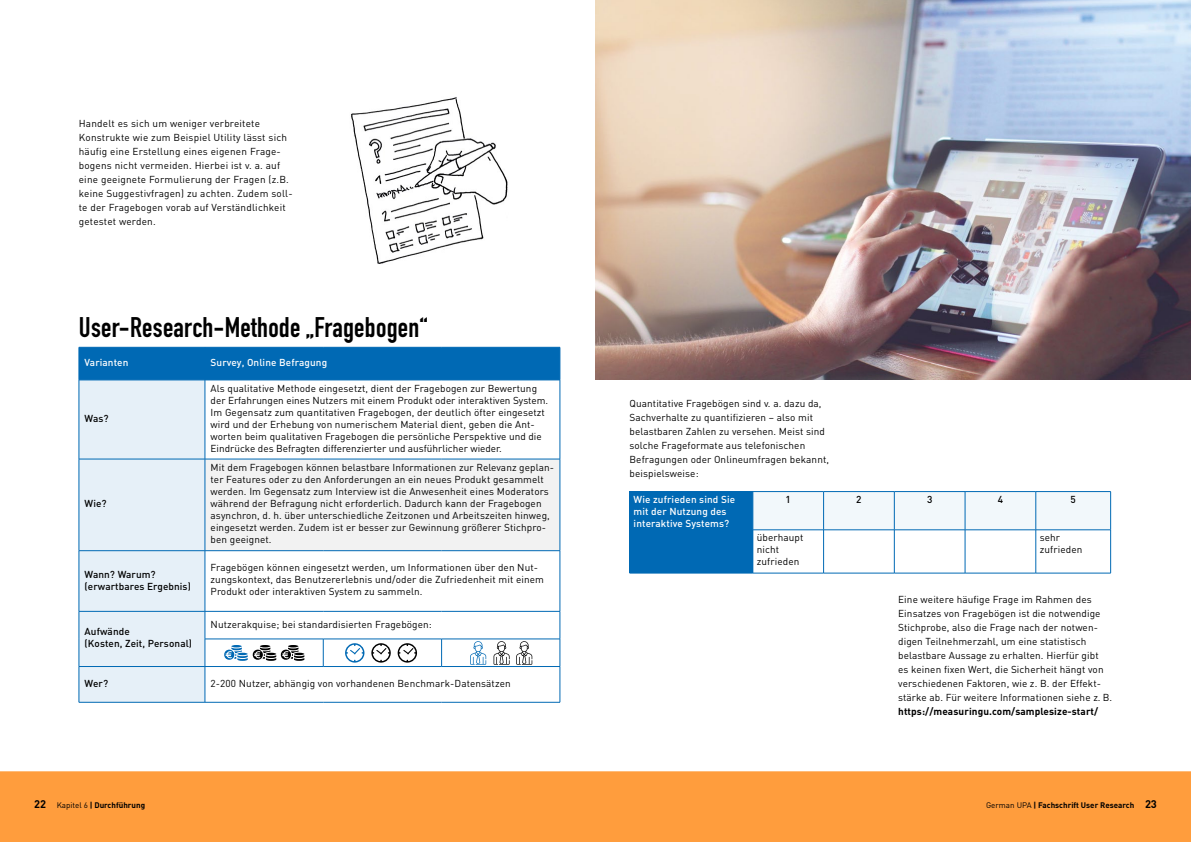
<style>
.page{position:relative;width:1191px;height:842px;background:#fff}
.page>*{position:absolute;margin:0;border:0;box-sizing:border-box;transform-origin:0 0}
.Headline_2{font:700 28px "DIN Condensed";letter-spacing:.01em;color:#000}
.Tabelle{font:10px/12px "DIN Pro";letter-spacing:.01em;color:#000}
.Fließtext{font:10px/14px "DIN Pro";letter-spacing:.01em;color:#000}
.Tabelle-2{font:500 10px/12px "DIN Pro";letter-spacing:.01em;color:#fff}
.Tabelle-3{font:500 10px/12px "DIN Pro";letter-spacing:.01em;color:#000}
.t1{font:700 8px "DIN Pro";color:#000}
.s1{font-weight:700}
.s2{font-size:11px}
.s3{font-weight:400}
</style>
<div class="page">
<div style="left:0;top:771px;width:1191px;height:71px;background:#ff9d3d"></div>
<div style="left:629px;top:492px;width:124px;height:81px;background:#0069b4"></div>
<div style="left:753px;top:492px;width:357px;height:38px;background:#f2f8fb"></div>
<hr style="left:629px;top:491px;width:124px;height:1px;background:#0069b4">
<hr style="left:753px;top:491px;width:70px;height:1px;background:#0069b4">
<hr style="left:823px;top:491px;width:71px;height:1px;background:#0069b4">
<hr style="left:823px;top:492px;width:1px;height:38px;background:#0069b4">
<hr style="left:894px;top:491px;width:71px;height:1px;background:#0069b4">
<hr style="left:894px;top:492px;width:1px;height:38px;background:#0069b4">
<hr style="left:965px;top:491px;width:70px;height:1px;background:#0069b4">
<hr style="left:965px;top:492px;width:1px;height:38px;background:#0069b4">
<hr style="left:1035px;top:491px;width:75px;height:1px;background:#0069b4">
<hr style="left:1035px;top:492px;width:1px;height:38px;background:#0069b4">
<hr style="left:1110px;top:492px;width:1px;height:38px;background:#0069b4">
<hr style="left:752px;top:530px;width:71px;height:1px;background:#0069b4">
<hr style="left:823px;top:530px;width:71px;height:1px;background:#0069b4">
<hr style="left:823px;top:530px;width:1px;height:43px;background:#0069b4">
<hr style="left:894px;top:530px;width:71px;height:1px;background:#0069b4">
<hr style="left:894px;top:530px;width:1px;height:43px;background:#0069b4">
<hr style="left:965px;top:530px;width:70px;height:1px;background:#0069b4">
<hr style="left:965px;top:530px;width:1px;height:43px;background:#0069b4">
<hr style="left:1035px;top:530px;width:75px;height:1px;background:#0069b4">
<hr style="left:1035px;top:530px;width:1px;height:43px;background:#0069b4">
<hr style="left:1110px;top:530px;width:1px;height:43px;background:#0069b4">
<hr style="left:629px;top:573px;width:124px;height:1px;background:#0069b4">
<hr style="left:753px;top:573px;width:70px;height:1px;background:#0069b4">
<hr style="left:823px;top:573px;width:71px;height:1px;background:#0069b4">
<hr style="left:894px;top:573px;width:71px;height:1px;background:#0069b4">
<hr style="left:965px;top:573px;width:70px;height:1px;background:#0069b4">
<hr style="left:1035px;top:573px;width:75px;height:1px;background:#0069b4">
<img style="left:351px;top:97px;width:157px;height:167px">
<img style="left:595px;top:0;width:596px;height:379px">
<div style="left:80px;top:348px;width:480px;height:32px;background:#0069b4"></div>
<div style="left:80px;top:381px;width:125px;height:321px;background:#e6f0f8"></div>
<div style="left:205px;top:459px;width:355px;height:92px;background:#f2f2f2"></div>
<hr style="left:79px;top:347px;width:126px;height:1px;background:#0069b4">
<hr style="left:79px;top:347px;width:1px;height:33px;background:#0069b4">
<hr style="left:205px;top:347px;width:118px;height:1px;background:#0069b4">
<hr style="left:205px;top:347px;width:1px;height:33px;background:#0069b4">
<hr style="left:323px;top:347px;width:118px;height:1px;background:#0069b4">
<hr style="left:441px;top:347px;width:119px;height:1px;background:#0069b4">
<hr style="left:560px;top:347px;width:1px;height:33px;background:#0069b4">
<hr style="left:79px;top:380px;width:126px;height:1px;background:#0069b4">
<hr style="left:79px;top:380px;width:1px;height:79px;background:#0069b4">
<hr style="left:205px;top:380px;width:118px;height:1px;background:#0069b4">
<hr style="left:205px;top:380px;width:1px;height:79px;background:#0069b4">
<hr style="left:323px;top:380px;width:118px;height:1px;background:#0069b4">
<hr style="left:441px;top:380px;width:119px;height:1px;background:#0069b4">
<hr style="left:560px;top:380px;width:1px;height:79px;background:#0069b4">
<hr style="left:79px;top:459px;width:126px;height:1px;background:#0069b4">
<hr style="left:79px;top:459px;width:1px;height:92px;background:#0069b4">
<hr style="left:205px;top:459px;width:118px;height:1px;background:#0069b4">
<hr style="left:205px;top:459px;width:1px;height:92px;background:#0069b4">
<hr style="left:323px;top:459px;width:118px;height:1px;background:#0069b4">
<hr style="left:441px;top:459px;width:119px;height:1px;background:#0069b4">
<hr style="left:560px;top:459px;width:1px;height:92px;background:#0069b4">
<hr style="left:79px;top:550px;width:126px;height:1px;background:#0069b4">
<hr style="left:79px;top:551px;width:1px;height:60px;background:#0069b4">
<hr style="left:205px;top:550px;width:118px;height:1px;background:#0069b4">
<hr style="left:205px;top:551px;width:1px;height:60px;background:#0069b4">
<hr style="left:323px;top:550px;width:118px;height:1px;background:#0069b4">
<hr style="left:441px;top:550px;width:119px;height:1px;background:#0069b4">
<hr style="left:560px;top:551px;width:1px;height:60px;background:#0069b4">
<hr style="left:79px;top:611px;width:126px;height:1px;background:#0069b4">
<hr style="left:205px;top:611px;width:118px;height:1px;background:#0069b4">
<hr style="left:323px;top:611px;width:118px;height:1px;background:#0069b4">
<hr style="left:441px;top:611px;width:119px;height:1px;background:#0069b4">
<svg style="left:79px;top:611px;width:1px;height:55px"></svg>
<hr style="left:205px;top:639px;width:118px;height:1px;background:#0069b4">
<svg style="left:205px;top:611px;width:1px;height:55px"></svg>
<hr style="left:323px;top:639px;width:118px;height:1px;background:#0069b4">
<svg style="left:323px;top:639px;width:1px;height:27px"></svg>
<hr style="left:441px;top:639px;width:119px;height:1px;background:#0069b4">
<svg style="left:441px;top:639px;width:1px;height:27px"></svg>
<svg style="left:560px;top:611px;width:1px;height:55px"></svg>
<hr style="left:79px;top:666px;width:126px;height:1px;background:#0069b4">
<hr style="left:79px;top:667px;width:1px;height:35px;background:#0069b4">
<hr style="left:205px;top:666px;width:118px;height:1px;background:#0069b4">
<hr style="left:205px;top:667px;width:1px;height:35px;background:#0069b4">
<hr style="left:323px;top:666px;width:118px;height:1px;background:#0069b4">
<hr style="left:441px;top:666px;width:119px;height:1px;background:#0069b4">
<hr style="left:560px;top:667px;width:1px;height:35px;background:#0069b4">
<hr style="left:79px;top:702px;width:126px;height:1px;background:#0069b4">
<hr style="left:205px;top:702px;width:118px;height:1px;background:#0069b4">
<hr style="left:323px;top:702px;width:118px;height:1px;background:#0069b4">
<hr style="left:441px;top:702px;width:119px;height:1px;background:#0069b4">
<svg style="left:224px;top:645px;width:80px;height:16px"></svg>
<svg style="left:345px;top:643px;width:19px;height:20px"></svg>
<svg style="left:371px;top:643px;width:20px;height:20px"></svg>
<svg style="left:398px;top:643px;width:19px;height:20px"></svg>
<svg style="left:470px;top:641px;width:16px;height:24px"></svg>
<svg style="left:493px;top:641px;width:16px;height:24px"></svg>
<svg style="left:516px;top:641px;width:16px;height:24px"></svg>
<p class="Fließtext" style="left:79px;top:116px;width:215px">Handelt es sich um weniger verbreitete Konstrukte wie zum Beispiel Utility lässt sich häufig eine Erstellung eines eigenen Frage&shy;bogens nicht vermeiden. Hierbei ist v. a. auf eine geeignete Formulierung der Fragen (z.B. keine Suggestivfragen) zu achten. Zudem soll&shy;te der Fragebogen vorab auf Verständlichkeit getestet werden.</p>
<h2 class="Headline_2" style="left:79px;top:309px;width:350px">User-Research-Methode „Fragebogen“</h2>
<p class="Tabelle-2" style="left:85px;top:356px;width:45px">Varianten</p>
<p class="Tabelle-2" style="left:211px;top:356px;width:118px">Survey, Online Befragung</p>
<p class="Tabelle-3" style="left:85px;top:412px;width:26px">Was?</p>
<p class="Tabelle-3" style="left:85px;top:497px;width:24px">Wie?</p>
<p class="Tabelle" style="left:211px;top:382px;width:339px">Als qualitative Methode eingesetzt, dient der Fragebogen zur Bewertung der Erfahrungen eines Nutzers mit einem Produkt oder interaktiven System.<br>Im Gegensatz zum quantitativen Fragebogen, der deutlich öfter eingesetzt wird und der Erhebung von numerischem Material dient, geben die Ant&shy;worten beim qualitativen Fragebogen die persönliche Perspektive und die Eindrücke des Befragten differenzierter und ausführlicher wieder.</p>
<p class="Tabelle" style="left:211px;top:461px;width:345px">Mit dem Fragebogen können belastbare Informationen zur Relevanz geplan&shy;ter Features oder zu den Anforderungen an ein neues Produkt gesammelt werden. Im Gegensatz zum Interview ist die Anwesenheit eines Moderators während der Befragung nicht erforderlich. Dadurch kann der Fragebogen asynchron, d. h. über unterschiedliche Zeitzonen und Arbeitszeiten hinweg, eingesetzt werden. Zudem ist er besser zur Gewinnung größerer Stichpro&shy;ben geeignet.</p>
<p class="Tabelle-3" style="left:85px;top:567px;width:108px">Wann? Warum? (erwartbares Ergebnis)</p>
<p class="Tabelle" style="left:211px;top:561px;width:335px">Fragebögen können eingesetzt werden, um Informationen über den Nut&shy;zungskontext, das Benutzererlebnis und/oder die Zufriedenheit mit einem<br>Produkt oder interaktiven System zu sammeln.</p>
<p class="Tabelle-3" style="left:85px;top:625px;width:109px">Aufwände<br>(Kosten, Zeit, Personal)</p>
<p class="Tabelle" style="left:211px;top:618px;width:223px">Nutzerakquise; bei standardisierten Fragebögen:</p>
<p class="Tabelle-3" style="left:85px;top:677px;width:25px">Wer?</p>
<p class="Tabelle" style="left:211px;top:677px;width:302px">2-200 Nutzer, abhängig von vorhandenen Benchmark-Datensätzen</p>
<p class="Fließtext" style="left:629px;top:396px;width:201px">Quantitative Fragebögen sind v. a. dazu da, Sachverhalte zu quantifizieren – also mit belastbaren Zahlen zu versehen. Meist sind solche Frageformate aus telefonischen Befragungen oder Onlineumfragen bekannt, beispielsweise:</p>
<p class="Tabelle-2" style="left:633px;top:493px;width:103px">Wie zufrieden sind Sie mit der Nutzung des interaktive Systems?</p>
<p class="Tabelle-3" style="left:785px;top:493px;width:7px">1</p>
<p class="Tabelle-3" style="left:856px;top:493px;width:7px">2</p>
<p class="Tabelle-3" style="left:927px;top:493px;width:7px">3</p>
<p class="Tabelle-3" style="left:997px;top:493px;width:7px">4</p>
<p class="Tabelle-3" style="left:1070px;top:493px;width:7px">5</p>
<p class="Tabelle" style="left:757px;top:531px;width:48px">überhaupt nicht zufrieden</p>
<p class="Tabelle" style="left:1039px;top:531px;width:44px">sehr zufrieden</p>
<p class="Fließtext" style="left:898px;top:592px;width:215px">Eine weitere häufige Frage im Rahmen des Einsatzes von Fragebögen ist die notwendige Stichprobe, also die Frage nach der notwen&shy;digen Teilnehmerzahl, um eine statistisch belastbare Aussage zu erhalten. Hierfür gibt<br>es keinen fixen Wert, die Sicherheit hängt von verschiedenen Faktoren, wie z. B. der Effekt&shy;stärke ab. Für weitere Informationen siehe z. B. <span class="s1">https://measuringu.com/samplesize-start/</span></p>
<p class="t1" style="left:34px;top:799px;width:113px"><span class="s2">22</span> <span class="s3">Kapitel 6</span> | Durchführung</p>
<p class="t1" style="left:986px;top:799px;width:172px"><span class="s3">German UPA</span> | Fachschrift User Research <span class="s2">23</span></p>
</div>
